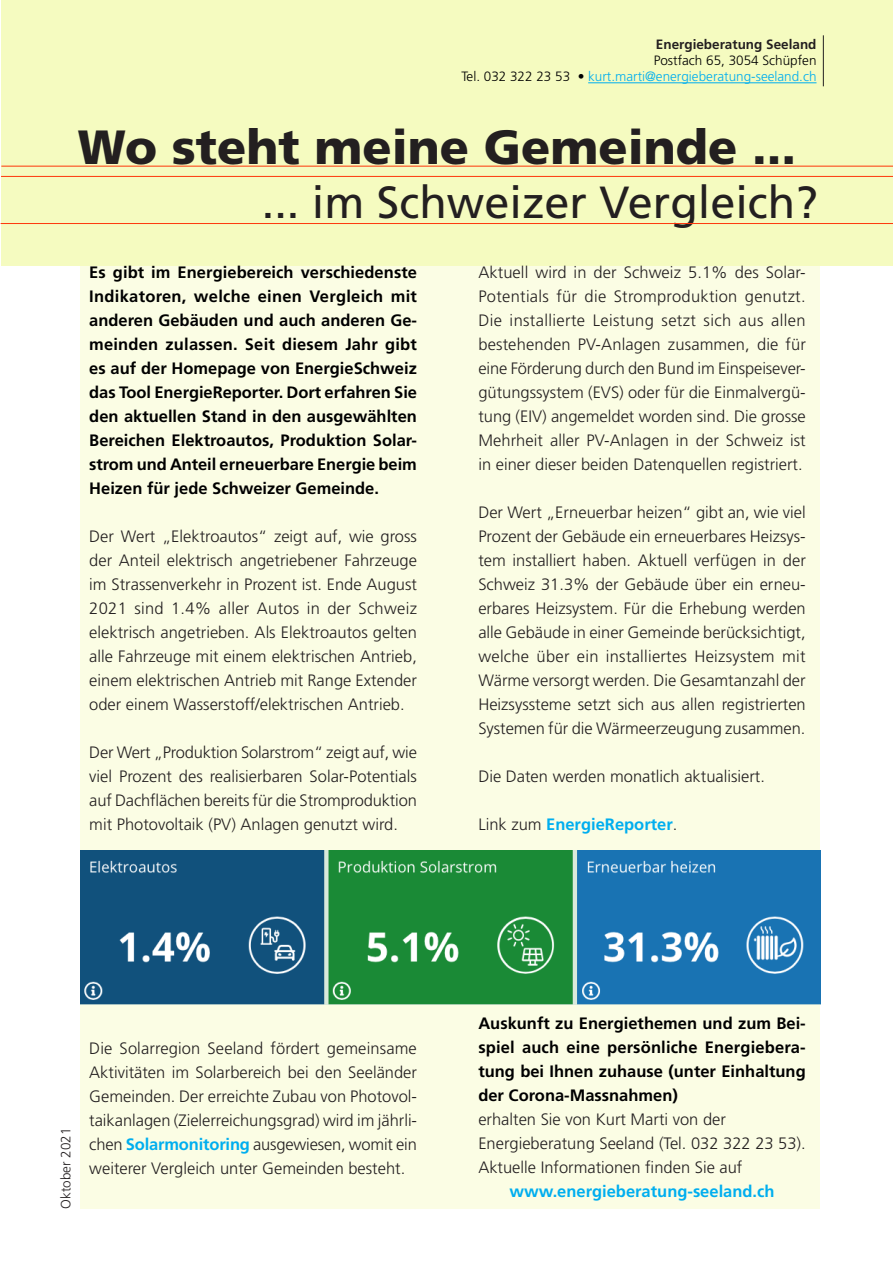
<style>
.page{position:relative;width:893px;height:1263px;background:#fff}
.page>*{position:absolute;margin:0;border:0;box-sizing:border-box;transform-origin:0 0}
.t1{font:900 48px "Frutiger";color:#231f20}
.t2{font:45px "Frutiger";color:#231f20}
.t3{font:300 16.5px/24px "Frutiger";color:#231f20;text-align:justify}
.t4{font:700 16.5px/24px "Frutiger";color:#000;text-align:justify}
.t5{font:700 16.5px "Frutiger";color:#00aeef}
.t6{font:300 13.5px "Frutiger";color:#00aeef}
.t7{font:300 13.5px "Frutiger";color:#000}
.t8{font:700 13.5px "Frutiger";color:#231f20}
.t9{font:300 13.5px "Frutiger";color:#231f20}
.s1{color:#000}
.s2{font-weight:300;color:#231f20}
.s3{font-weight:700;color:#00aeef}
</style>
<div class="page">
<div style="left:80px;top:266px;width:740px;height:943px;background:#fbfde4"></div>
<div style="left:2px;top:0;width:891px;height:266px;background:#f5fbc0"></div>
<hr style="left:1px;top:176px;width:892px;height:1px;background:#fe360b">
<hr style="left:1px;top:223px;width:892px;height:1px;background:#fe360b">
<hr style="left:1px;top:166px;width:892px;height:1px;background:#fe360b">
<hr style="left:823px;top:35px;width:1px;height:51px;background:#231f20">
<hr style="left:588px;top:82px;width:228px;height:1px;background:#00aeef">
<img style="left:81px;top:850px;width:740px;height:154px">
<p class="t8" style="left:656px;top:36px;width:162px">Energieberatung Seeland</p>
<p class="t7" style="left:654px;top:53px;width:164px">Postfach 65, 3054 Schüpfen</p>
<p class="t6" style="left:461px;top:69px;width:357px"><span class="s1">Tel. 032 322 23 53 •</span> kurt.marti@energieberatung-seeland.ch</p>
<p class="t1" style="left:78px;top:118px;width:720px">Wo steht meine Gemeinde ...</p>
<p class="t2" style="left:262px;top:176px;width:557px">... im Schweizer Vergleich?</p>
<p class="t4" style="left:89px;top:260px;width:329px">Es gibt im Energiebereich verschiedenste Indikatoren, welche einen Vergleich mit anderen Gebäuden und auch anderen Ge&shy;meinden zulassen. Seit diesem Jahr gibt es auf der Homepage von EnergieSchweiz das Tool EnergieReporter. Dort erfahren Sie den aktuellen Stand in den ausgewählten Bereichen Elektroautos, Produktion Solar&shy;strom und Anteil erneuerbare Energie beim Heizen für jede Schweizer Gemeinde.</p>
<p class="t3" style="left:89px;top:524px;width:329px">Der Wert „Elektroautos“ zeigt auf, wie gross der Anteil elektrisch angetriebener Fahrzeuge im Strassenverkehr in Prozent ist. Ende August 2021 sind 1.4% aller Autos in der Schweiz elektrisch angetrieben. Als Elektroautos gelten alle Fahrzeuge mit einem elektrischen Antrieb, einem elektrischen Antrieb mit Range Extender oder einem Wasserstoff/elektrischen Antrieb.</p>
<p class="t3" style="left:89px;top:740px;width:329px">Der Wert „Produktion Solarstrom“ zeigt auf, wie viel Prozent des realisierbaren Solar-Potentials auf Dachflächen bereits für die Stromproduktion mit Photovoltaik (PV) Anlagen genutzt wird.</p>
<p class="t3" style="left:478px;top:261px;width:329px">Aktuell wird in der Schweiz 5.1% des Solar-Potentials für die Stromproduktion genutzt.<br>Die installierte Leistung setzt sich aus allen bestehenden PV-Anlagen zusammen, die für eine Förderung durch den Bund im Einspeisever&shy;gütungssystem (EVS) oder für die Einmalvergü&shy;tung (EIV) angemeldet worden sind. Die grosse Mehrheit aller PV-Anlagen in der Schweiz ist in einer dieser beiden Datenquellen registriert.</p>
<p class="t3" style="left:478px;top:501px;width:329px">Der Wert „Erneuerbar heizen“ gibt an, wie viel Prozent der Gebäude ein erneuerbares Heizsys&shy;tem installiert haben. Aktuell verfügen in der Schweiz 31.3% der Gebäude über ein erneu&shy;erbares Heizsystem. Für die Erhebung werden alle Gebäude in einer Gemeinde berücksichtigt, welche über ein installiertes Heizsystem mit Wärme versorgt werden. Die Gesamtanzahl der Heizsyssteme setzt sich aus allen registrierten Systemen für die Wärmeerzeugung zusammen.</p>
<p class="t3" style="left:478px;top:765px;width:288px">Die Daten werden monatlich aktualisiert.</p>
<p class="t5" style="left:478px;top:815px;width:200px"><span class="s2">Link zum</span> EnergieReporter<span class="s2">.</span></p>
<p class="t9" style="left:58px;top:1209px;width:83px;rotate:-90deg">Oktober 2021</p>
<p class="t3" style="left:89px;top:1036px;width:329px">Die Solarregion Seeland fördert gemeinsame Aktivitäten im Solarbereich bei den Seeländer Gemeinden. Der erreichte Zubau von Photovol&shy;taikanlagen (Zielerreichungsgrad) wird im jährli&shy;chen <span class="s3">Solarmonitoring</span> ausgewiesen, womit ein weiterer Vergleich unter Gemeinden besteht.</p>
<p class="t4" style="left:478px;top:1012px;width:329px">Auskunft zu Energiethemen und zum Bei&shy;spiel auch eine persönliche Energiebera&shy;tung bei Ihnen zuhause (unter Einhaltung der Corona-Massnahmen)</p>
<p class="t3" style="left:478px;top:1108px;width:249px">erhalten Sie von Kurt Marti von der</p>
<p class="t3" style="left:478px;top:1132px;width:329px">Energieberatung Seeland (Tel. 032 322 23 53).</p>
<p class="t3" style="left:478px;top:1156px;width:266px">Aktuelle Informationen finden Sie auf</p>
<p class="t5" style="left:510px;top:1182px;width:266px">www.energieberatung-seeland.ch</p>
</div>
